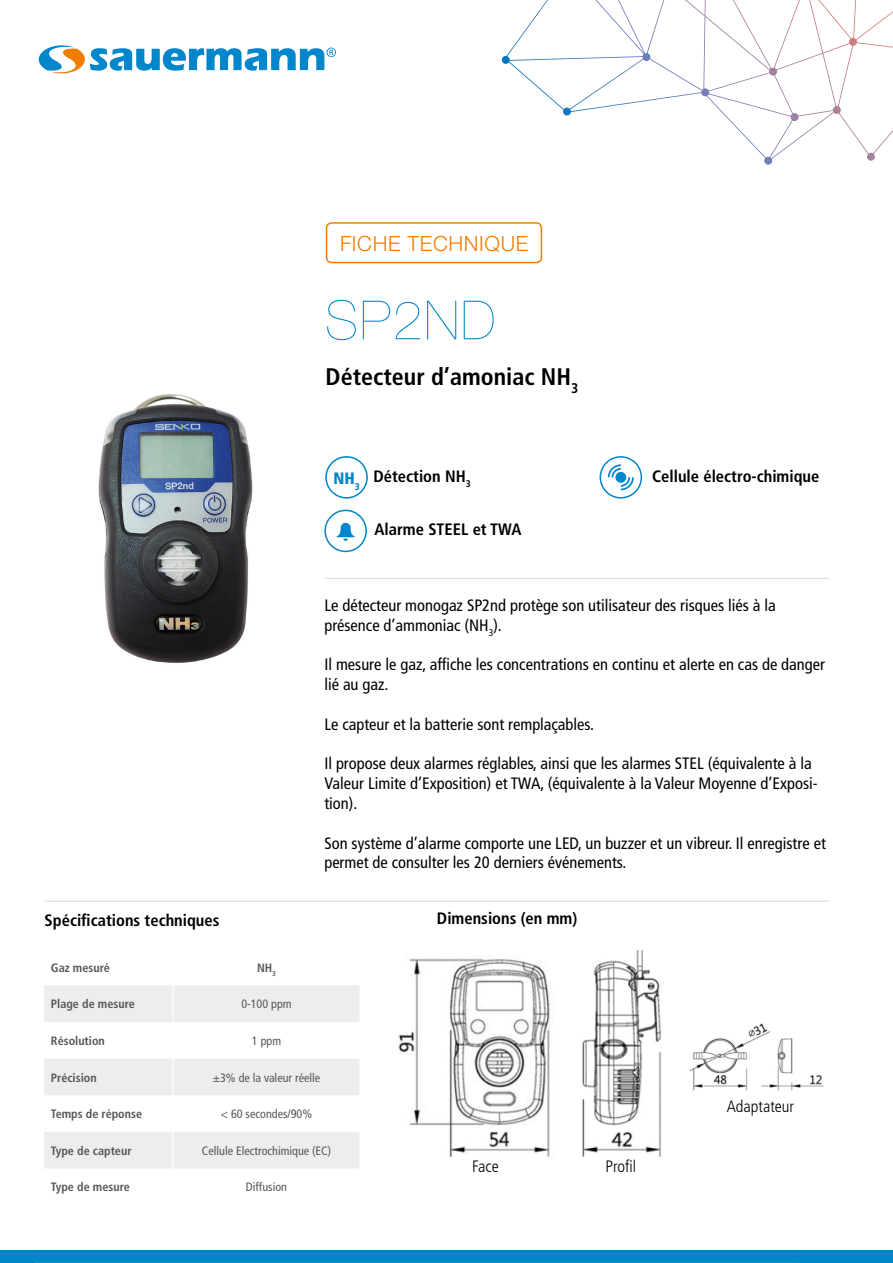
<style>
.page{position:relative;width:893px;height:1263px;background:#fff}
.page>*{position:absolute;margin:0;border:0;box-sizing:border-box;transform-origin:0 0}
.t1{font:200 54px "Helvetica Neue LT Std";letter-spacing:.03em;color:#0086ca}
.t2{font:700 condensed 24px "Frutiger LT Std";color:#000}
.t3{font:300 21px "Helvetica Neue LT Std";letter-spacing:.03em;color:#ef7d00}
.t4{font:condensed 16.5px/19.8px "Frutiger LT Std";color:#000}
.t5{font:700 condensed 16.5px "Frutiger LT Std";color:#000}
.t6{font:300 condensed 16.5px "Frutiger LT Std";color:#000}
.t7{font:900 condensed 16.5px "Frutiger LT Std";color:#0086ca}
.t8{font:700 condensed 12.15px "Frutiger LT Std";color:#575756}
.t9{font:condensed 12.15px "Frutiger LT Std";color:#575756}
.t10{font:700 condensed 9.6px "Frutiger LT Std";color:#000}
</style>
<div class="page">
<svg style="left:502px;top:0;width:391px;height:165px"></svg>
<div style="left:0;top:1251px;width:893px;height:12px;background:#0086ca"></div>
<hr style="left:324px;top:578px;width:505px;height:1px;background:#dadada">
<div style="left:326px;top:222px;width:216px;height:41px;border:2px solid #ef7d00;border-radius:5px"></div>
<svg style="left:44px;top:985px;width:315px;height:183px;fill:#ededed"></svg>
<hr style="left:172px;top:985px;width:2px;height:37px;background:#fff">
<hr style="left:172px;top:1022px;width:2px;height:37px;background:#fff">
<hr style="left:172px;top:1059px;width:2px;height:36px;background:#fff">
<hr style="left:172px;top:1095px;width:2px;height:37px;background:#fff">
<hr style="left:172px;top:1132px;width:2px;height:36px;background:#fff">
<hr style="left:34px;top:1262px;width:765px;height:1px;background:#dadada">
<hr style="left:45px;top:901px;width:784px;height:1px;background:#dadada">
<img style="left:98px;top:394px;width:155px;height:269px">
<div style="left:325px;top:456px;width:43px;height:43px;background:#fff;border:2px solid #0086ca;border-radius:50%"></div>
<svg style="left:600px;top:456px;width:42px;height:43px"></svg>
<svg style="left:607px;top:463px;width:28px;height:28px"></svg>
<img style="left:398px;top:958px;width:152px;height:199px">
<img style="left:582px;top:951px;width:79px;height:206px">
<img style="left:689px;top:1023px;width:135px;height:68px">
<div style="left:324px;top:510px;width:43px;height:42px;border:2px solid #0086ca;border-radius:50%"></div>
<svg style="left:337px;top:523px;width:18px;height:18px"></svg>
<svg style="left:38px;top:45px;width:298px;height:29px"></svg>
<p class="t3" style="left:340px;top:230px;width:190px">FICHE TECHNIQUE</p>
<h1 class="t1" style="left:325px;top:289px;width:172px">SP2ND</h1>
<h2 class="t2" style="left:326px;top:363px;width:254px">Détecteur d’amoniac NH<sub>3</sub></h2>
<p class="t5" style="left:45px;top:910px;width:176px">Spécifications techniques</p>
<p class="t7" style="left:333px;top:468px;width:28px">NH<sub>3</sub></p>
<p class="t5" style="left:373px;top:466px;width:94px">Détection NH</p>
<p class="t5" style="left:652px;top:466px;width:169px">Cellule électro-chimique</p>
<p class="t10" style="left:466px;top:478px;width:7px">3</p>
<p class="t5" style="left:375px;top:519px;width:148px">Alarme STEEL et TWA</p>
<p class="t4" style="left:324px;top:595px;width:453px">Le détecteur monogaz SP2nd protège son utilisateur des risques liés à la présence d’ammoniac (NH<sub>3</sub>).</p>
<p class="t4" style="left:324px;top:655px;width:502px">Il mesure le gaz, affiche les concentrations en continu et alerte en cas de danger lié au gaz.</p>
<p class="t4" style="left:324px;top:714px;width:271px">Le capteur et la batterie sont remplaçables.</p>
<p class="t4" style="left:324px;top:754px;width:495px">Il propose deux alarmes réglables, ainsi que les alarmes STEL (équivalente à la<br>Valeur Limite d’Exposition) et TWA, (équivalente à la Valeur Moyenne d’Exposi&shy;tion).</p>
<p class="t4" style="left:324px;top:833px;width:503px">Son système d’alarme comporte une LED, un buzzer et un vibreur. Il enregistre et permet de consulter les 20 derniers événements.</p>
<p class="t5" style="left:437px;top:908px;width:142px">Dimensions (en mm)</p>
<p class="t8" style="left:51px;top:960px;width:60px">Gaz mesuré</p>
<p class="t8" style="left:257px;top:960px;width:20px">NH<sub>3</sub></p>
<p class="t8" style="left:51px;top:997px;width:85px">Plage de mesure</p>
<p class="t9" style="left:241px;top:997px;width:52px">0-100 ppm</p>
<p class="t8" style="left:51px;top:1033px;width:55px">Résolution</p>
<p class="t9" style="left:252px;top:1033px;width:31px">1 ppm</p>
<p class="t8" style="left:51px;top:1070px;width:47px">Précision</p>
<p class="t9" style="left:213px;top:1070px;width:109px">±3% de la valeur réelle</p>
<p class="t8" style="left:51px;top:1107px;width:93px">Temps de réponse</p>
<p class="t9" style="left:221px;top:1107px;width:93px">&lt; 60 secondes/90%</p>
<p class="t8" style="left:51px;top:1143px;width:82px">Type de capteur</p>
<p class="t9" style="left:202px;top:1143px;width:131px">Cellule Electrochimique (EC)</p>
<p class="t8" style="left:51px;top:1180px;width:80px">Type de mesure</p>
<p class="t9" style="left:246px;top:1180px;width:43px">Diffusion</p>
<p class="t6" style="left:472px;top:1157px;width:28px">Face</p>
<p class="t6" style="left:605px;top:1157px;width:32px">Profil</p>
<p class="t6" style="left:727px;top:1096px;width:69px">Adaptateur</p>
</div>
